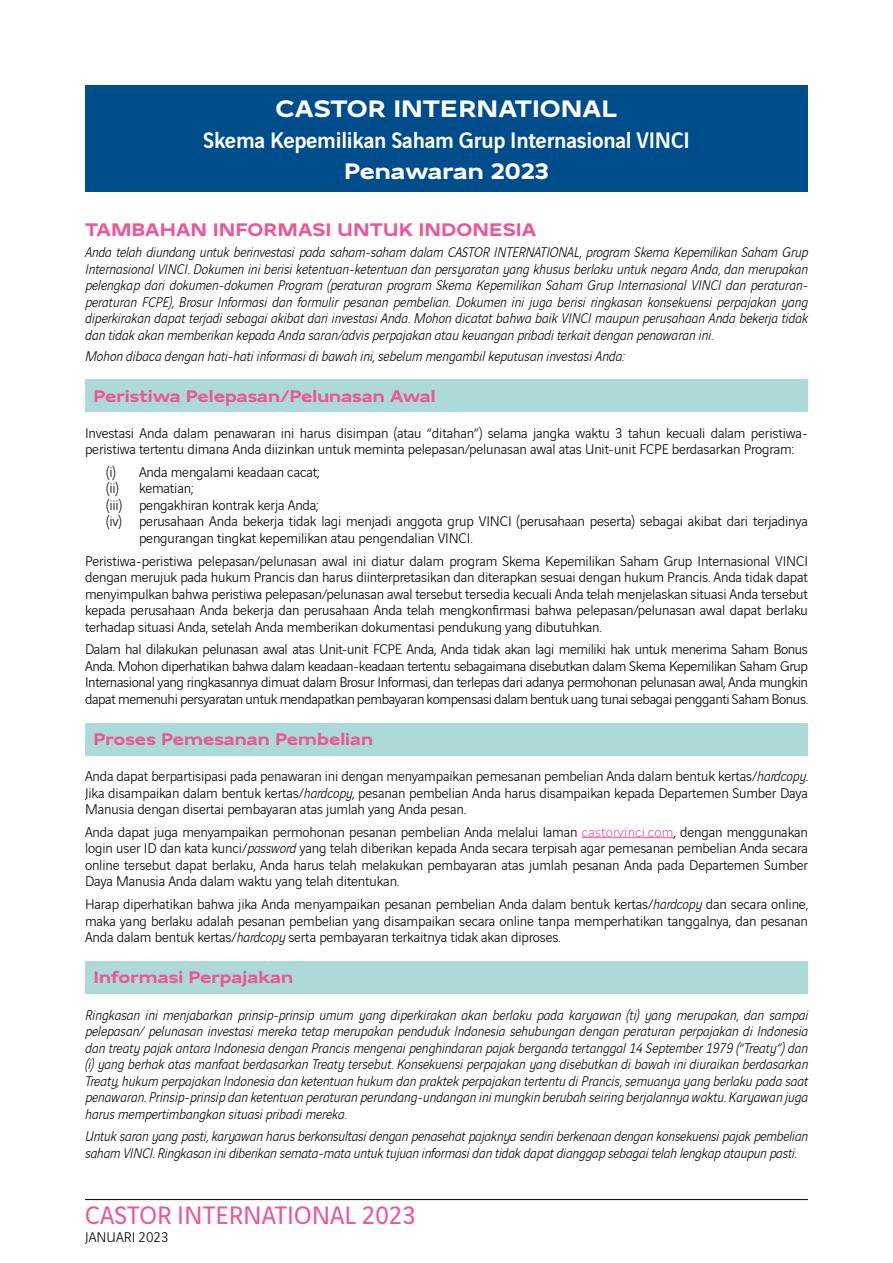
<style>
.page{position:relative;width:893px;height:1263px;background:#fff}
.page>*{position:absolute;margin:0;border:0;box-sizing:border-box;transform-origin:0 0}
.t1{font:27px "Vinci Sans";color:#eb5898}
.t2{font:700 25.5px "Vinci Sans Expanded";color:#fff}
.t3{font:500 24px "Vinci Sans";letter-spacing:-.01em;color:#fff;scale:.96 1}
.t4{font:700 24px "Vinci Sans Expanded";color:#fff}
.t5{font:700 19.5px "Vinci Sans Expanded";color:#eb5898}
.t6{font:700 18px "Vinci Sans Expanded";color:#eb5898}
.t7{font:300 15px/16.5px "Vinci Sans";letter-spacing:-.01em;color:#000;text-align:justify}
.t8{font:italic 300 15px/16.5px "Vinci Sans";letter-spacing:-.01em;color:#000;text-align:justify}
.s1{font-style:italic}
.s2{color:#eb5898}
</style>
<div class="page">
<hr style="left:85px;top:1199px;width:723px;height:1px;background:#000">
<hr style="left:582px;top:837px;width:91px;height:1px;background:#eb5898">
<div style="left:85px;top:85px;width:723px;height:107px;background:#004d8c"></div>
<div style="left:85px;top:379px;width:723px;height:33px;background:#acdad8"></div>
<div style="left:85px;top:723px;width:723px;height:33px;background:#acdad8"></div>
<div style="left:85px;top:961px;width:723px;height:33px;background:#acdad8"></div>
<h2 class="t2" style="left:275px;top:90px;width:344px">CASTOR INTERNATIONAL</h2>
<h3 class="t3" style="left:203px;top:122px;width:508px">Skema Kepemilikan Saham Grup Internasional VINCI</h3>
<h3 class="t4" style="left:344px;top:153px;width:206px">Penawaran 2023</h3>
<h3 class="t5" style="left:85px;top:215px;width:453px">TAMBAHAN INFORMASI UNTUK INDONESIA</h3>
<p class="t8" style="left:85px;top:243px;width:724px">Anda telah diundang untuk berinvestasi pada saham-saham dalam CASTOR INTERNATIONAL, program Skema Kepemilikan Saham Grup Internasional VINCI. Dokumen ini berisi ketentuan-ketentuan dan persyaratan yang khusus berlaku untuk negara Anda, dan merupakan pelengkap dari dokumen-dokumen Program (peraturan program Skema Kepemilikan Saham Grup Internasional VINCI dan peraturan&shy;peraturan FCPE), Brosur Informasi dan formulir pesanan pembelian. Dokumen ini juga berisi ringkasan konsekuensi perpajakan yang diperkirakan dapat terjadi sebagai akibat dari investasi Anda. Mohon dicatat bahwa baik VINCI maupun perusahaan Anda bekerja tidak dan tidak akan memberikan kepada Anda saran/advis perpajakan atau keuangan pribadi terkait dengan penawaran ini.</p>
<p class="t8" style="left:85px;top:346px;width:541px">Mohon dibaca dengan hati-hati informasi di bawah ini, sebelum mengambil keputusan investasi Anda:</p>
<p class="t6" style="left:94px;top:382px;width:344px">Peristiwa Pelepasan/Pelunasan Awal</p>
<p class="t7" style="left:85px;top:423px;width:724px">Investasi Anda dalam penawaran ini harus disimpan (atau “ditahan”) selama jangka waktu 3 tahun kecuali dalam peristiwa&shy;peristiwa tertentu dimana Anda diizinkan untuk meminta pelepasan/pelunasan awal atas Unit-unit FCPE berdasarkan Program:</p>
<p class="t7" style="left:106px;top:462px;width:215px">(i) Anda mengalami keadaan cacat; (ii)</p>
<p class="t7" style="left:139px;top:479px;width:56px">kematian;</p>
<p class="t7" style="left:106px;top:495px;width:214px">(iii) pengakhiran kontrak kerja Anda;</p>
<p class="t7" style="left:106px;top:512px;width:703px">(iv) perusahaan Anda bekerja tidak lagi menjadi anggota grup VINCI (perusahaan peserta) sebagai akibat dari terjadinya</p>
<p class="t7" style="left:139px;top:528px;width:335px">pengurangan tingkat kepemilikan atau pengendalian VINCI.</p>
<p class="t7" style="left:85px;top:551px;width:724px">Peristiwa-peristiwa pelepasan/pelunasan awal ini diatur dalam program Skema Kepemilikan Saham Grup Internasional VINCI dengan merujuk pada hukum Prancis dan harus diinterpretasikan dan diterapkan sesuai dengan hukum Prancis. Anda tidak dapat menyimpulkan bahwa peristiwa pelepasan/pelunasan awal tersebut tersedia kecuali Anda telah menjelaskan situasi Anda tersebut kepada perusahaan Anda bekerja dan perusahaan Anda telah mengkonfirmasi bahwa pelepasan/pelunasan awal dapat berlaku terhadap situasi Anda, setelah Anda memberikan dokumentasi pendukung yang dibutuhkan.</p>
<p class="t7" style="left:85px;top:640px;width:724px">Dalam hal dilakukan pelunasan awal atas Unit-unit FCPE Anda, Anda tidak akan lagi memiliki hak untuk menerima Saham Bonus Anda. Mohon diperhatikan bahwa dalam keadaan-keadaan tertentu sebagaimana disebutkan dalam Skema Kepemilikan Saham Grup Internasional yang ringkasannya dimuat dalam Brosur Informasi, dan terlepas dari adanya permohonan pelunasan awal, Anda mungkin dapat memenuhi persyaratan untuk mendapatkan pembayaran kompensasi dalam bentuk uang tunai sebagai pengganti Saham Bonus.</p>
<p class="t6" style="left:94px;top:725px;width:281px">Proses Pemesanan Pembelian</p>
<p class="t7" style="left:85px;top:767px;width:724px">Anda dapat berpartisipasi pada penawaran ini dengan menyampaikan pemesanan pembelian Anda dalam bentuk kertas/<span class="s1">hardcopy</span>.<br>Jika disampaikan dalam bentuk kertas/<span class="s1">hardcopy</span>, pesanan pembelian Anda harus disampaikan kepada Departemen Sumber Daya Manusia dengan disertai pembayaran atas jumlah yang Anda pesan.</p>
<p class="t7" style="left:85px;top:822px;width:724px">Anda dapat juga menyampaikan permohonan pesanan pembelian Anda melalui laman <span class="s2">castor.vinci.com</span>, dengan menggunakan login user ID dan kata kunci/<span class="s1">password</span> yang telah diberikan kepada Anda secara terpisah agar pemesanan pembelian Anda secara online tersebut dapat berlaku, Anda harus telah melakukan pembayaran atas jumlah pesanan Anda pada Departemen Sumber Daya Manusia Anda dalam waktu yang telah ditentukan.</p>
<p class="t7" style="left:85px;top:895px;width:724px">Harap diperhatikan bahwa jika Anda menyampaikan pesanan pembelian Anda dalam bentuk kertas/<span class="s1">hardcopy</span> dan secara online, maka yang berlaku adalah pesanan pembelian yang disampaikan secara online tanpa memperhatikan tanggalnya, dan pesanan Anda dalam bentuk kertas/<span class="s1">hardcopy</span> serta pembayaran terkaitnya tidak akan diproses.</p>
<p class="t6" style="left:94px;top:964px;width:201px">Informasi Perpajakan</p>
<p class="t8" style="left:85px;top:1005px;width:724px">Ringkasan ini menjabarkan prinsip-prinsip umum yang diperkirakan akan berlaku pada karyawan (ti) yang merupakan, dan sampai pelepasan/ pelunasan investasi mereka tetap merupakan penduduk Indonesia sehubungan dengan peraturan perpajakan di Indonesia dan treaty pajak antara Indonesia dengan Prancis mengenai penghindaran pajak berganda tertanggal 14 September 1979 (“Treaty”) dan (i) yang berhak atas manfaat berdasarkan Treaty tersebut. Konsekuensi perpajakan yang disebutkan di bawah ini diuraikan berdasarkan Treaty, hukum perpajakan Indonesia dan ketentuan hukum dan praktek perpajakan tertentu di Prancis, semuanya yang berlaku pada saat penawaran. Prinsip-prinsip dan ketentuan peraturan perundang-undangan ini mungkin berubah seiring berjalannya waktu. Karyawan juga harus mempertimbangkan situasi pribadi mereka.</p>
<p class="t8" style="left:85px;top:1127px;width:724px">Untuk saran yang pasti, karyawan harus berkonsultasi dengan penasehat pajaknya sendiri berkenaan dengan konsekuensi pajak pembelian saham VINCI. Ringkasan ini diberikan semata-mata untuk tujuan informasi dan tidak dapat dianggap sebagai telah lengkap ataupun pasti.</p>
<h1 class="t1" style="left:85px;top:1195px;width:332px">CASTOR INTERNATIONAL 2023</h1>
<p class="t7" style="left:85px;top:1228px;width:85px">JANUARI 2023</p>
</div>
